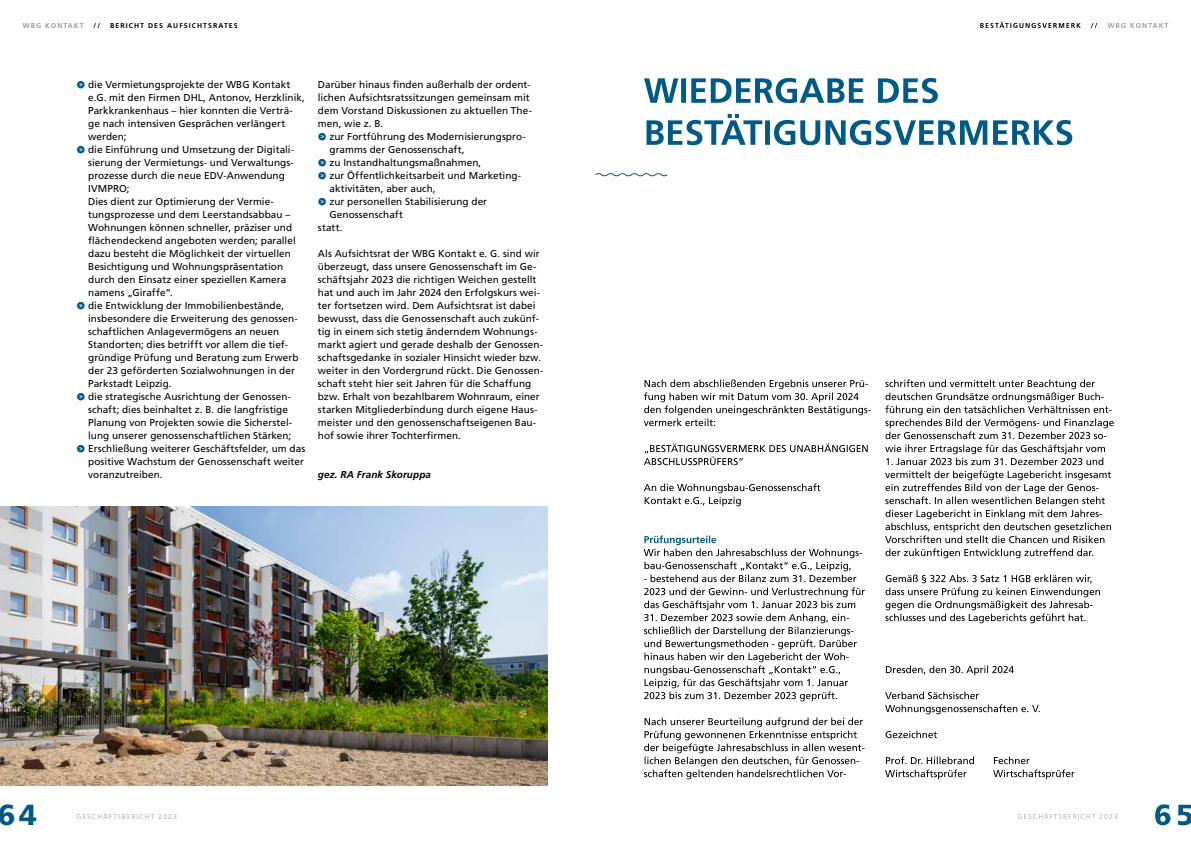
<style>
.page{position:relative;width:1191px;height:842px;background:#fff}
.page>*{position:absolute;margin:0;border:0;box-sizing:border-box;transform-origin:0 0}
.t1{font:900 29px "Frutiger LT Std";color:#005a88}
.t2{font:10px/13px "Frutiger LT Std";letter-spacing:.005em;color:#000}
.t3{font:italic 700 10px "Frutiger LT Std";letter-spacing:.005em;color:#000}
.t4{font:700 7px "Frutiger LT Std";letter-spacing:.15em;color:#000}
.t5{font:300 7px "Frutiger LT Std";letter-spacing:.15em;color:#9d9d9c}
.t6{font:700 7px "Frutiger LT Std";letter-spacing:.15em;color:#9d9d9c}
.s1{font-family:"SF Compact Rounded";font-weight:500;color:#005a88}
</style>
<div class="page">
<img style="left:0;top:506px;width:547px;height:279px">
<svg style="left:595px;top:173px;width:73px;height:4px"></svg>
<svg style="left:646px;top:114px;width:426px;height:31px"></svg>
<svg style="left:644px;top:78px;width:293px;height:25px"></svg>
<svg style="left:1018px;top:813px;width:99px;height:6px"></svg>
<svg style="left:1155px;top:804px;width:36px;height:21px"></svg>
<svg style="left:1107px;top:23px;width:61px;height:5px"></svg>
<svg style="left:980px;top:22px;width:117px;height:6px"></svg>
<svg style="left:885px;top:756px;width:189px;height:23px"></svg>
<svg style="left:885px;top:731px;width:52px;height:7px"></svg>
<svg style="left:885px;top:692px;width:154px;height:22px"></svg>
<svg style="left:886px;top:666px;width:127px;height:9px"></svg>
<svg style="left:885px;top:574px;width:215px;height:49px"></svg>
<svg style="left:885px;top:379px;width:228px;height:179px"></svg>
<svg style="left:644px;top:717px;width:220px;height:62px"></svg>
<svg style="left:643px;top:535px;width:222px;height:166px"></svg>
<svg style="left:644px;top:483px;width:176px;height:23px"></svg>
<svg style="left:644px;top:443px;width:223px;height:22px"></svg>
<svg style="left:644px;top:379px;width:226px;height:47px"></svg>
<p class="t6" style="left:23px;top:21px;width:62px">WBG KONTAKT</p>
<p class="t4" style="left:94px;top:21px;width:8px">//</p>
<p class="t4" style="left:110px;top:21px;width:129px">BERICHT DES AUFSICHTSRATES</p>
<p class="t2" style="left:77px;top:78px;width:215px"><span class="s1">&gt;⃝●</span> die Vermietungsprojekte der WBG Kontakt</p>
<p class="t2" style="left:88px;top:91px;width:218px">e.G. mit den Firmen DHL, Antonov, Herzklinik,</p>
<p class="t2" style="left:88px;top:104px;width:206px">Parkkrankenhaus – hier konnten die Verträ-</p>
<p class="t2" style="left:88px;top:117px;width:199px">ge nach intensiven Gesprächen verlängert</p>
<p class="t2" style="left:88px;top:130px;width:40px">werden;</p>
<p class="t2" style="left:77px;top:143px;width:219px"><span class="s1">&gt;⃝●</span> die Einführung und Umsetzung der Digitali-</p>
<p class="t2" style="left:88px;top:156px;width:207px">sierung der Vermietungs- und Verwaltungs-</p>
<p class="t2" style="left:88px;top:169px;width:198px">prozesse durch die neue EDV-Anwendung</p>
<p class="t2" style="left:88px;top:182px;width:43px">IVMPRO;</p>
<p class="t2" style="left:88px;top:195px;width:187px">Dies dient zur Optimierung der Vermie-</p>
<p class="t2" style="left:88px;top:208px;width:204px">tungsprozesse und dem Leerstandsabbau –</p>
<p class="t2" style="left:88px;top:221px;width:205px">Wohnungen können schneller, präziser und</p>
<p class="t2" style="left:88px;top:234px;width:209px">flächendeckend angeboten werden; parallel</p>
<p class="t2" style="left:88px;top:247px;width:204px">dazu besteht die Möglichkeit der virtuellen</p>
<p class="t2" style="left:88px;top:260px;width:196px">Besichtigung und Wohnungspräsentation</p>
<p class="t2" style="left:88px;top:273px;width:199px">durch den Einsatz einer speziellen Kamera</p>
<p class="t2" style="left:88px;top:286px;width:86px">namens „Giraffe“.</p>
<p class="t2" style="left:77px;top:299px;width:209px"><span class="s1">&gt;⃝●</span> die Entwicklung der Immobilienbestände,</p>
<p class="t2" style="left:88px;top:312px;width:211px">insbesondere die Erweiterung des genossen-</p>
<p class="t2" style="left:88px;top:325px;width:192px">schaftlichen Anlagevermögens an neuen</p>
<p class="t2" style="left:88px;top:338px;width:201px">Standorten; dies betrifft vor allem die tief-</p>
<p class="t2" style="left:88px;top:351px;width:212px">gründige Prüfung und Beratung zum Erwerb</p>
<p class="t2" style="left:88px;top:364px;width:208px">der 23 geförderten Sozialwohnungen in der</p>
<p class="t2" style="left:88px;top:377px;width:85px">Parkstadt Leipzig.</p>
<p class="t2" style="left:77px;top:390px;width:216px"><span class="s1">&gt;⃝●</span> die strategische Ausrichtung der Genossen-</p>
<p class="t2" style="left:88px;top:403px;width:201px">schaft; dies beinhaltet z. B. die langfristige</p>
<p class="t2" style="left:88px;top:416px;width:206px">Planung von Projekten sowie die Sicherstel-</p>
<p class="t2" style="left:88px;top:429px;width:205px">lung unserer genossenschaftlichen Stärken;</p>
<p class="t2" style="left:77px;top:442px;width:230px"><span class="s1">&gt;⃝●</span> Erschließung weiterer Geschäftsfelder, um das</p>
<p class="t2" style="left:88px;top:455px;width:217px">positive Wachstum der Genossenschaft weiter</p>
<p class="t2" style="left:88px;top:468px;width:76px">voranzutreiben.</p>
<p class="t2" style="left:318px;top:78px;width:214px">Darüber hinaus finden außerhalb der ordent-</p>
<p class="t2" style="left:318px;top:91px;width:213px">lichen Aufsichtsratssitzungen gemeinsam mit</p>
<p class="t2" style="left:318px;top:104px;width:216px">dem Vorstand Diskussionen zu aktuellen The-</p>
<p class="t2" style="left:318px;top:117px;width:67px">men, wie z. B.</p>
<p class="t2" style="left:318px;top:130px;width:209px"><span class="s1">&gt;⃝●</span> zur Fortführung des Modernisierungspro-</p>
<p class="t2" style="left:329px;top:143px;width:137px">gramms der Genossenschaft,</p>
<p class="t2" style="left:318px;top:156px;width:165px"><span class="s1">&gt;⃝●</span> zu Instandhaltungsmaßnahmen,</p>
<p class="t2" style="left:318px;top:169px;width:205px"><span class="s1">&gt;⃝●</span> zur Öffentlichkeitsarbeit und Marketing-</p>
<p class="t2" style="left:329px;top:182px;width:108px">aktivitäten, aber auch,</p>
<p class="t2" style="left:318px;top:195px;width:171px"><span class="s1">&gt;⃝●</span> zur personellen Stabilisierung der</p>
<p class="t2" style="left:329px;top:208px;width:75px">Genossenschaft</p>
<p class="t2" style="left:318px;top:221px;width:26px">statt.</p>
<p class="t2" style="left:318px;top:247px;width:227px">Als Aufsichtsrat der WBG Kontakt e. G. sind wir überzeugt, dass unsere Genossenschaft im Ge&shy;schäftsjahr 2023 die richtigen Weichen gestellt hat und auch im Jahr 2024 den Erfolgskurs wei&shy;ter fortsetzen wird. Dem Aufsichtsrat ist dabei bewusst, dass die Genossenschaft auch zukünf&shy;tig in einem sich stetig änderndem Wohnungs&shy;markt agiert und gerade deshalb der Genossen&shy;schaftsgedanke in sozialer Hinsicht wieder bzw. weiter in den Vordergrund rückt. Die Genossen&shy;schaft steht hier seit Jahren für die Schaffung bzw. Erhalt von bezahlbarem Wohnraum, einer starken Mitgliederbindung durch eigene Haus&shy;meister und den genossenschaftseigenen Bau&shy;hof sowie ihrer Tochterfirmen.</p>
<p class="t3" style="left:318px;top:469px;width:115px">gez. RA Frank Skoruppa</p>
<h1 class="t1" style="left:-3px;top:797px;width:41px">64</h1>
<p class="t5" style="left:77px;top:812px;width:102px">GESCHÄFTSBERICHT 2023</p>
</div>
